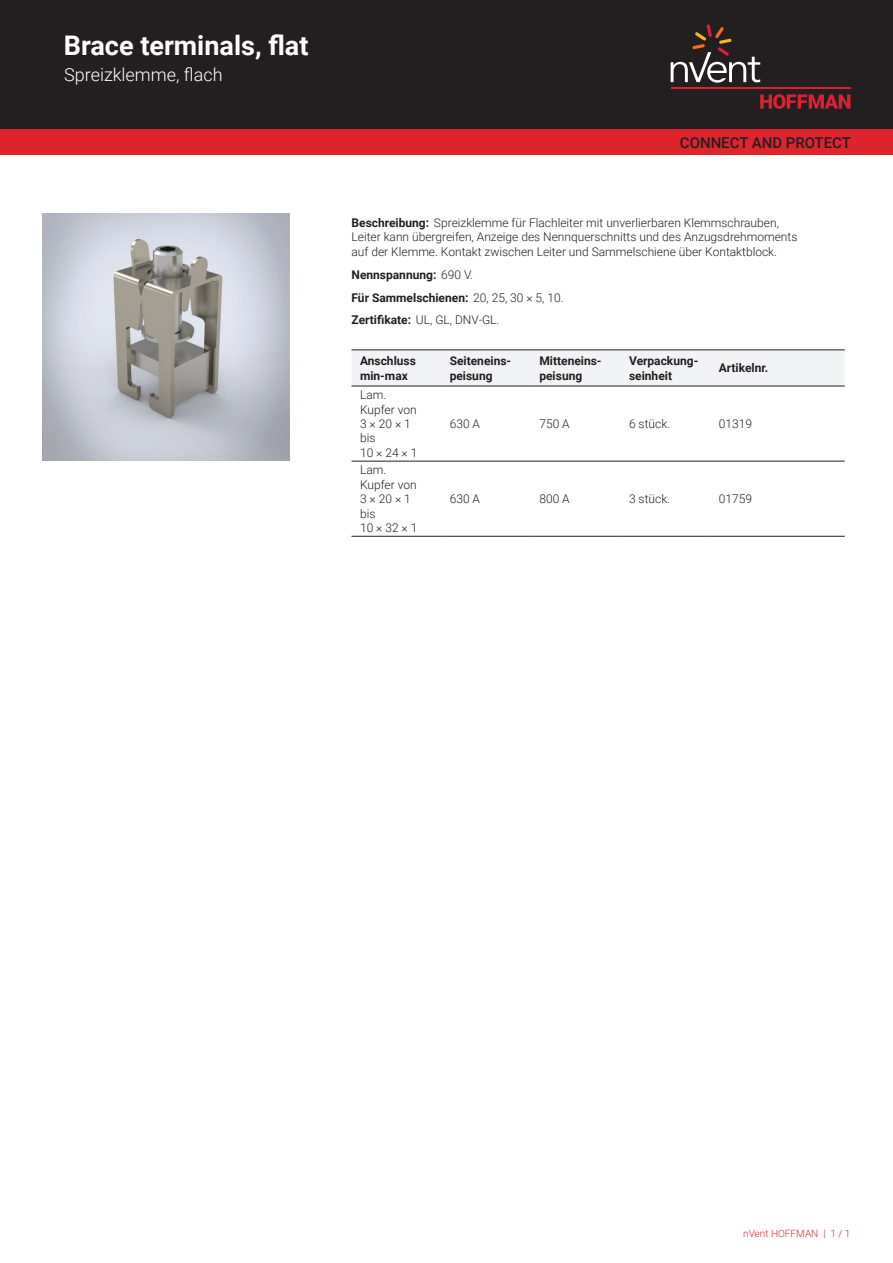
<style>
.page{position:relative;width:893px;height:1263px;background:#fff}
.page>*{position:absolute;margin:0;border:0;box-sizing:border-box;transform-origin:0 0}
.t1{font:700 27px "Roboto";color:#fff}
.t2{font:300 18px "Roboto";color:#fff}
.t3{font:500 15px "Roboto";color:#231f20}
.t4{font:300 12px/14.4px "Roboto";color:#231f20}
.t5{font:700 12px/14.4px "Roboto";color:#231f20}
.t6{font:300 10.05px "Roboto";color:#de252e}
.s1{font-weight:700}
.s2{font-weight:300}
</style>
<div class="page">
<div style="left:0;top:0;width:893px;height:129px;background:#231f20"></div>
<svg style="left:760px;top:94px;width:90px;height:15px"></svg>
<hr style="left:671px;top:88px;width:179px;height:1px;background:#db2230">
<svg style="left:671px;top:24px;width:89px;height:59px"></svg>
<div style="left:0;top:129px;width:893px;height:26px;background:#de252e"></div>
<div style="left:351px;top:351px;width:494px;height:35px;background:#f2f3f4"></div>
<hr style="left:351px;top:350px;width:90px;height:1px;background:#231f20">
<hr style="left:441px;top:350px;width:90px;height:1px;background:#231f20">
<hr style="left:531px;top:350px;width:90px;height:1px;background:#231f20">
<hr style="left:621px;top:350px;width:89px;height:1px;background:#231f20">
<hr style="left:710px;top:350px;width:135px;height:1px;background:#231f20">
<hr style="left:351px;top:461px;width:90px;height:1px;background:#231f20">
<hr style="left:441px;top:461px;width:90px;height:1px;background:#231f20">
<hr style="left:531px;top:461px;width:90px;height:1px;background:#231f20">
<hr style="left:621px;top:461px;width:89px;height:1px;background:#231f20">
<hr style="left:710px;top:461px;width:135px;height:1px;background:#231f20">
<hr style="left:351px;top:536px;width:90px;height:1px;background:#231f20">
<hr style="left:441px;top:536px;width:90px;height:1px;background:#231f20">
<hr style="left:531px;top:536px;width:90px;height:1px;background:#231f20">
<hr style="left:621px;top:536px;width:89px;height:1px;background:#231f20">
<hr style="left:710px;top:536px;width:135px;height:1px;background:#231f20">
<hr style="left:351px;top:386px;width:90px;height:1px;background:#231f20">
<hr style="left:441px;top:386px;width:90px;height:1px;background:#231f20">
<hr style="left:531px;top:386px;width:90px;height:1px;background:#231f20">
<hr style="left:621px;top:386px;width:89px;height:1px;background:#231f20">
<hr style="left:710px;top:386px;width:135px;height:1px;background:#231f20">
<img style="left:43px;top:213px;width:246px;height:247px">
<h1 class="t1" style="left:64px;top:27px;width:246px">Brace terminals, flat</h1>
<h2 class="t2" style="left:64px;top:62px;width:160px">Spreizklemme, flach</h2>
<p class="t3" style="left:680px;top:132px;width:173px">CONNECT AND PROTECT</p>
<p class="t4" style="left:351px;top:215px;width:447px"><span class="s1">Beschreibung:</span> Spreizklemme für Flachleiter mit unverlierbaren Klemmschrauben,<br>Leiter kann übergreifen, Anzeige des Nennquerschnitts und des Anzugsdrehmoments auf der Klemme. Kontakt zwischen Leiter und Sammelschiene über Kontaktblock.</p>
<p class="t5" style="left:351px;top:262px;width:214px;line-height:23px">Nennspannung: <span class="s2">690 V.<br></span>Für Sammelschienen: <span class="s2">20, 25, 30 × 5, 10.<br></span>Zertifikate: <span class="s2">UL, GL, DNV-GL.</span></p>
<p class="t5" style="left:360px;top:353px;width:57px">Anschluss min-max</p>
<p class="t5" style="left:450px;top:353px;width:63px">Seiteneins&shy;peisung</p>
<p class="t5" style="left:539px;top:353px;width:64px">Mitteneins&shy;peisung</p>
<p class="t5" style="left:629px;top:353px;width:71px">Verpackung&shy;seinheit</p>
<p class="t5" style="left:719px;top:360px;width:51px">Artikelnr.</p>
<p class="t4" style="left:360px;top:387px;width:59px">Lam.<br>Kupfer von<br>3 × 20 × 1 bis<br>10 × 24 × 1</p>
<p class="t4" style="left:450px;top:416px;width:32px">630 A</p>
<p class="t4" style="left:539px;top:416px;width:32px">750 A</p>
<p class="t4" style="left:629px;top:416px;width:43px">6 stück.</p>
<p class="t4" style="left:719px;top:416px;width:35px">01319</p>
<p class="t4" style="left:360px;top:462px;width:59px">Lam.<br>Kupfer von<br>3 × 20 × 1 bis<br>10 × 32 × 1</p>
<p class="t4" style="left:450px;top:491px;width:32px">630 A</p>
<p class="t4" style="left:539px;top:491px;width:32px">800 A</p>
<p class="t4" style="left:629px;top:491px;width:43px">3 stück.</p>
<p class="t4" style="left:719px;top:491px;width:35px">01759</p>
<p class="t6" style="left:743px;top:1226px;width:109px">nVent HOFFMAN | 1 / 1</p>
</div>
